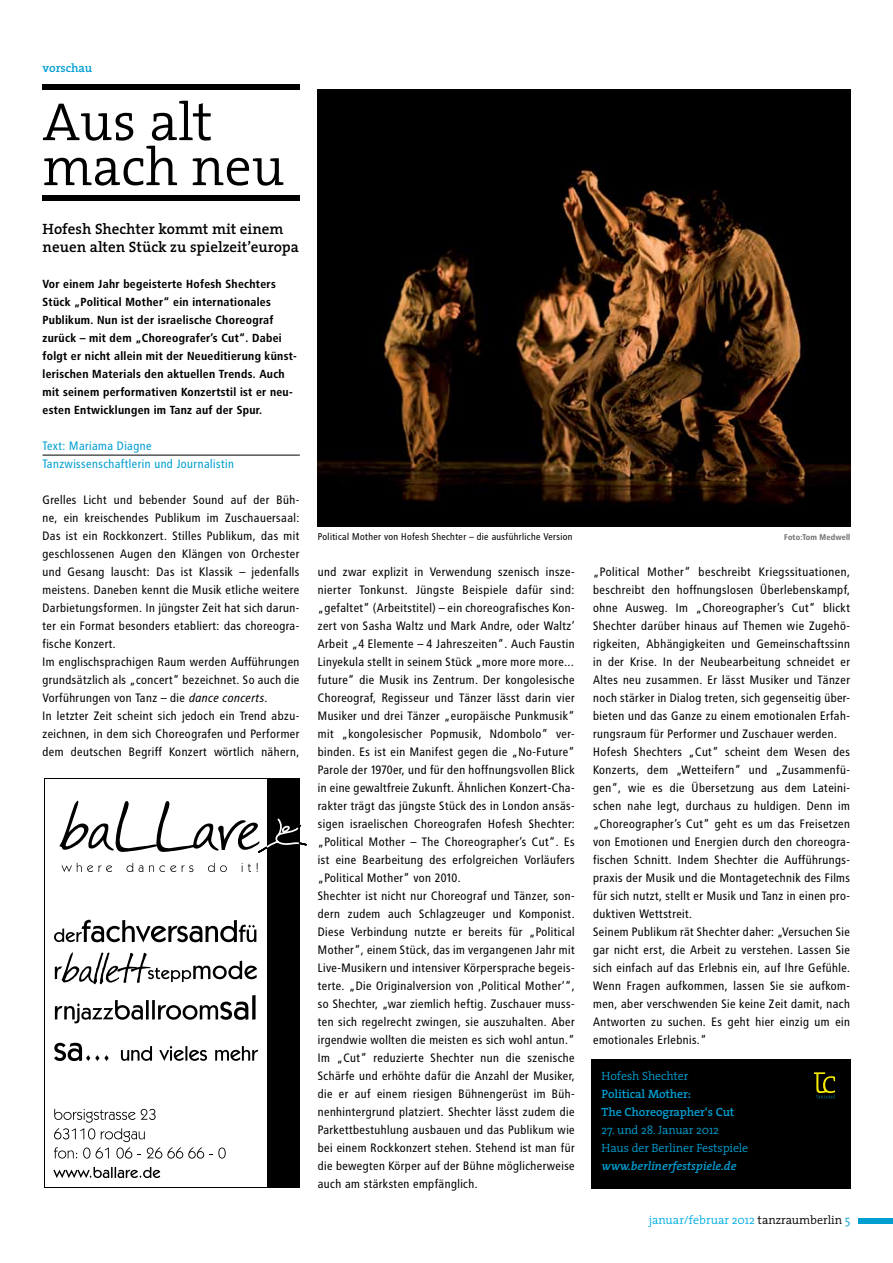
<style>
.page{position:relative;width:893px;height:1263px;background:#fff}
.page>*{position:absolute;margin:0;border:0;box-sizing:border-box;transform-origin:0 0}
.t1{font:300 54px/45px "The Serif";color:#000}
.t2{font:600 15px/18px "The Serif";color:#000}
.t3{font:12.15px/18px "Transit Print OT";color:#000}
.t4{font:12.15px/18px "Transit Print OT";color:#009ed1}
.t5{font:300 12px/18px "The Serif";letter-spacing:-.01em;color:#009ed1}
.t6{font:600 12px/18px "The Serif";letter-spacing:-.01em;color:#009ed1}
.t7{font:300 12px "The Serif";color:#00ade4}
.t8{font:italic 600 12px "The Serif";letter-spacing:-.01em;color:#009ed1}
.t9{font:11.7px/18px "Transit Print OT Bld";letter-spacing:.005em;color:#000}
.t10{font:9.75px "Transit Print OT";color:#000}
.t11{font:8.25px "Transit Print OT Bld";color:#6d6e71}
.s1{font-style:italic}
.s2{color:#000}
.s3{color:#009ed1}
</style>
<div class="page">
<div style="left:858px;top:1218px;width:35px;height:6px;background:#009ed1"></div>
<div style="left:591px;top:1059px;width:259px;height:129px;background:#000"></div>
<hr style="left:43px;top:455px;width:257px;height:1px;background:#000">
<div style="left:43px;top:195px;width:257px;height:6px;background:#000"></div>
<div style="left:43px;top:84px;width:257px;height:6px;background:#000"></div>
<img style="left:318px;top:90px;width:532px;height:436px">
<hr style="left:44px;top:778px;width:1px;height:409px;background:#000">
<svg style="left:62px;top:863px;width:31px;height:9px"></svg>
<svg style="left:99px;top:865px;width:13px;height:7px"></svg>
<svg style="left:126px;top:863px;width:7px;height:9px"></svg>
<svg style="left:139px;top:865px;width:4px;height:7px"></svg>
<svg style="left:149px;top:865px;width:27px;height:7px"></svg>
<svg style="left:182px;top:865px;width:11px;height:7px"></svg>
<svg style="left:208px;top:863px;width:19px;height:9px"></svg>
<svg style="left:242px;top:863px;width:16px;height:9px"></svg>
<div style="left:267px;top:778px;width:32px;height:409px;background:#000"></div>
<svg style="left:59px;top:799px;width:248px;height:55px"></svg>
<hr style="left:44px;top:778px;width:253px;height:1px;background:#000">
<svg style="left:54px;top:1109px;width:172px;height:49px"></svg>
<svg style="left:53px;top:1167px;width:107px;height:11px"></svg>
<hr style="left:44px;top:1186px;width:253px;height:1px;background:#000">
<svg style="left:54px;top:920px;width:202px;height:22px"></svg>
<svg style="left:55px;top:1000px;width:88px;height:23px"></svg>
<hr style="left:146px;top:1000px;width:3px;height:19px;background:#000">
<hr style="left:152px;top:1000px;width:3px;height:19px;background:#000">
<svg style="left:158px;top:1001px;width:90px;height:19px"></svg>
<svg style="left:252px;top:995px;width:4px;height:25px"></svg>
<svg style="left:54px;top:1043px;width:55px;height:18px"></svg>
<svg style="left:121px;top:1046px;width:31px;height:15px"></svg>
<svg style="left:159px;top:1045px;width:48px;height:16px"></svg>
<svg style="left:215px;top:1046px;width:43px;height:15px"></svg>
<svg style="left:55px;top:952px;width:202px;height:32px"></svg>
<svg style="left:814px;top:1072px;width:21px;height:26px"></svg>
<p class="t6" style="left:43px;top:59px;width:51px">vorschau</p>
<h1 class="t1" style="left:43px;top:98px;width:243px">Aus alt mach neu</h1>
<p class="t2" style="left:43px;top:220px;width:258px">Hofesh Shechter kommt mit einem neuen alten Stück zu spielzeit’europa</p>
<p class="t9" style="left:43px;top:275px;width:256px">Vor einem Jahr begeisterte Hofesh Shechters Stück „Political Mother“ ein internationales Publikum. Nun ist der israelische Choreograf zurück – mit dem „Choreografer’s Cut“. Dabei folgt er nicht allein mit der Neueditierung künst&shy;lerischen Materials den aktuellen Trends. Auch mit seinem performativen Konzertstil ist er neu&shy;esten Entwicklungen im Tanz auf der Spur.</p>
<p class="t4" style="left:43px;top:437px;width:193px">Text: Mariama Diagne<br>Tanzwissenschaftlerin und Journalistin</p>
<p class="t3" style="left:43px;top:491px;width:259px">Grelles Licht und bebender Sound auf der Büh&shy;ne, ein kreischendes Publikum im Zuschauersaal:<br>Das ist ein Rockkonzert. Stilles Publikum, das mit geschlossenen Augen den Klängen von Orchester und Gesang lauscht: Das ist Klassik – jedenfalls meistens. Daneben kennt die Musik etliche weitere Darbietungsformen. In jüngster Zeit hat sich darun&shy;ter ein Format besonders etabliert: das choreogra&shy;fische Konzert.<br>Im englischsprachigen Raum werden Aufführungen grundsätzlich als „concert“ bezeichnet. So auch die Vorführungen von Tanz – die <span class="s1">dance concerts</span>.<br>In letzter Zeit scheint sich jedoch ein Trend abzu&shy;zeichnen, in dem sich Choreografen und Performer dem deutschen Begriff Konzert wörtlich nähern,</p>
<p class="t10" style="left:318px;top:531px;width:257px">Political Mother von Hofesh Shechter – die ausführliche Version</p>
<p class="t11" style="left:784px;top:532px;width:68px">Foto:Tom Medwell</p>
<p class="t3" style="left:318px;top:563px;width:259px">und zwar explizit in Verwendung szenisch insze&shy;nierter Tonkunst. Jüngste Beispiele dafür sind: „gefaltet“ (Arbeitstitel) – ein choreografisches Kon&shy;zert von Sasha Waltz und Mark Andre, oder Waltz’ Arbeit „4 Elemente – 4 Jahreszeiten“. Auch Faustin Linyekula stellt in seinem Stück „more more more… future“ die Musik ins Zentrum. Der kongolesische Choreograf, Regisseur und Tänzer lässt darin vier Musiker und drei Tänzer „europäische Punkmusik“ mit „kongolesischer Popmusik, Ndombolo“ ver&shy;binden. Es ist ein Manifest gegen die „No-Future“ Parole der 1970er, und für den hoffnungsvollen Blick in eine gewaltfreie Zukunft. Ähnlichen Konzert-Cha&shy;rakter trägt das jüngste Stück des in London ansäs&shy;sigen israelischen Choreografen Hofesh Shechter: „Political Mother – The Choreographer’s Cut“. Es ist eine Bearbeitung des erfolgreichen Vorläufers „Political Mother“ von 2010.<br>Shechter ist nicht nur Choreograf und Tänzer, son&shy;dern zudem auch Schlagzeuger und Komponist.<br>Diese Verbindung nutzte er bereits für „Political Mother“, einem Stück, das im vergangenen Jahr mit Live-Musikern und intensiver Körpersprache begeis&shy;terte. „Die Originalversion von ‚Political Mother‘“, so Shechter, „war ziemlich heftig. Zuschauer muss&shy;ten sich regelrecht zwingen, sie auszuhalten. Aber irgendwie wollten die meisten es sich wohl antun.“ Im „Cut“ reduzierte Shechter nun die szenische Schärfe und erhöhte dafür die Anzahl der Musiker, die er auf einem riesigen Bühnengerüst im Büh&shy;nenhintergrund platziert. Shechter lässt zudem die Parkettbestuhlung ausbauen und das Publikum wie bei einem Rockkonzert stehen. Stehend ist man für die bewegten Körper auf der Bühne möglicherweise auch am stärksten empfänglich.</p>
<p class="t3" style="left:593px;top:563px;width:259px">„Political Mother“ beschreibt Kriegssituationen, beschreibt den hoffnungslosen Überlebenskampf, ohne Ausweg. Im „Choreographer’s Cut“ blickt Shechter darüber hinaus auf Themen wie Zugehö&shy;rigkeiten, Abhängigkeiten und Gemeinschaftssinn in der Krise. In der Neubearbeitung schneidet er Altes neu zusammen. Er lässt Musiker und Tänzer noch stärker in Dialog treten, sich gegenseitig über&shy;bieten und das Ganze zu einem emotionalen Erfah&shy;rungsraum für Performer und Zuschauer werden.<br>Hofesh Shechters „Cut“ scheint dem Wesen des Konzerts, dem „Wetteifern“ und „Zusammenfü&shy;gen“, wie es die Übersetzung aus dem Lateini&shy;schen nahe legt, durchaus zu huldigen. Denn im „Choreographer’s Cut“ geht es um das Freisetzen von Emotionen und Energien durch den choreogra&shy;fischen Schnitt. Indem Shechter die Aufführungs&shy;praxis der Musik und die Montagetechnik des Films für sich nutzt, stellt er Musik und Tanz in einen pro&shy;duktiven Wettstreit.<br>Seinem Publikum rät Shechter daher: „Versuchen Sie gar nicht erst, die Arbeit zu verstehen. Lassen Sie sich einfach auf das Erlebnis ein, auf Ihre Gefühle.<br>Wenn Fragen aufkommen, lassen Sie sie aufkom&shy;men, aber verschwenden Sie keine Zeit damit, nach Antworten zu suchen. Es geht hier einzig um ein emotionales Erlebnis.“</p>
<p class="t5" style="left:602px;top:1067px;width:88px">Hofesh Shechter</p>
<p class="t6" style="left:602px;top:1085px;width:134px">Political Mother:<br>The Choreographer‘s Cut</p>
<p class="t5" style="left:602px;top:1121px;width:148px">27. und 28. Januar 2012<br>Haus der Berliner Festspiele</p>
<p class="t8" style="left:602px;top:1156px;width:136px">www.berlinerfestspiele.de</p>
<p class="t7" style="left:649px;top:1210px;width:203px">januar/februar 2012 <span class="s2">tanzraumberlin</span> <span class="s3">5</span></p>
</div>
